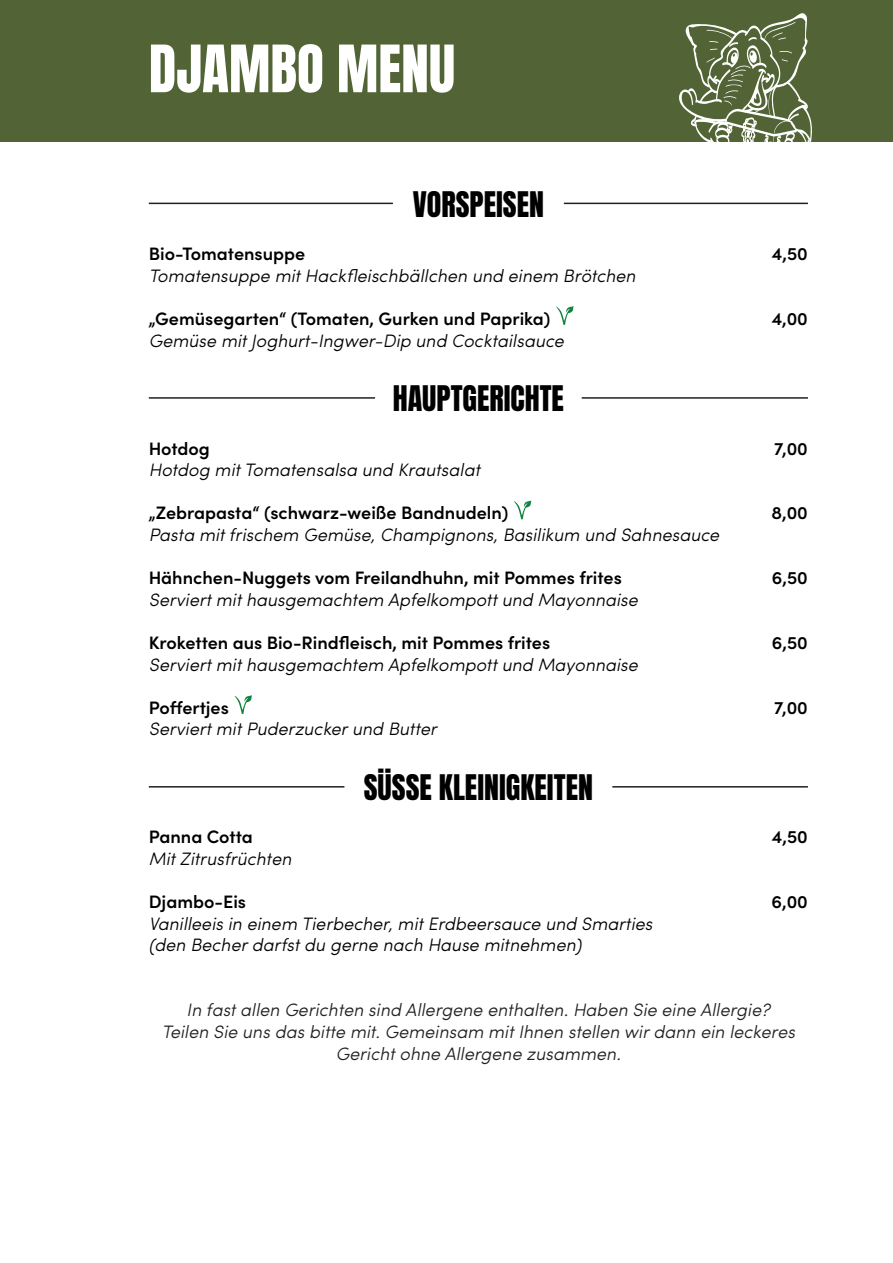
<style>
.page{position:relative;width:893px;height:1263px;background:#fff}
.page>*{position:absolute;margin:0;border:0;box-sizing:border-box;transform-origin:0 0}
.t1{font:55.5px "Anton";color:#fff}
.t2{font:30px "Anton";color:#000001}
.t3{font:italic 300 18px "Sofia Pro";color:#000001}
.t4{font:600 18px "Sofia Pro";color:#000001}
.t5{font:italic 300 18px/21.6px "Sofia Pro";color:#231f20;text-align:center}
</style>
<div class="page">
<div style="left:0;top:0;width:893px;height:141px;background:#526435"></div>
<hr style="left:149px;top:203px;width:244px;height:1px;background:#231f20">
<hr style="left:149px;top:397px;width:226px;height:2px;background:#231f20">
<hr style="left:149px;top:786px;width:195px;height:1px;background:#231f20">
<hr style="left:612px;top:786px;width:196px;height:1px;background:#231f20">
<svg style="left:678px;top:13px;width:135px;height:129px"></svg>
<svg style="left:514px;top:501px;width:17px;height:18px"></svg>
<svg style="left:556px;top:306px;width:18px;height:19px"></svg>
<svg style="left:234px;top:695px;width:18px;height:19px"></svg>
<hr style="left:564px;top:203px;width:244px;height:1px;background:#231f20">
<hr style="left:582px;top:397px;width:226px;height:2px;background:#231f20">
<p class="t1" style="left:149px;top:41px;width:308px">DJAMBO MENU</p>
<p class="t2" style="left:413px;top:189px;width:133px">VORSPEISEN</p>
<p class="t4" style="left:149px;top:240px;width:158px">Bio-Tomatensuppe</p>
<p class="t4" style="left:772px;top:240px;width:38px">4,50</p>
<p class="t3" style="left:149px;top:262px;width:488px">Tomatensuppe mit Hackfleischbällchen und einem Brötchen</p>
<p class="t4" style="left:149px;top:305px;width:403px">„Gemüsegarten“ (Tomaten, Gurken und Paprika)</p>
<p class="t4" style="left:772px;top:305px;width:38px">4,00</p>
<p class="t3" style="left:149px;top:327px;width:417px">Gemüse mit Joghurt-Ingwer-Dip und Cocktailsauce</p>
<p class="t2" style="left:393px;top:383px;width:173px">HAUPTGERICHTE</p>
<p class="t4" style="left:149px;top:435px;width:63px">Hotdog</p>
<p class="t4" style="left:774px;top:435px;width:35px">7,00</p>
<p class="t3" style="left:149px;top:457px;width:333px">Hotdog mit Tomatensalsa und Krautsalat</p>
<p class="t4" style="left:149px;top:499px;width:361px">„Zebrapasta“ (schwarz-weiße Bandnudeln)</p>
<p class="t4" style="left:772px;top:499px;width:38px">8,00</p>
<p class="t3" style="left:149px;top:521px;width:572px">Pasta mit frischem Gemüse, Champignons, Basilikum und Sahnesauce</p>
<p class="t4" style="left:149px;top:564px;width:474px">Hähnchen-Nuggets vom Freilandhuhn, mit Pommes frites</p>
<p class="t4" style="left:772px;top:564px;width:38px">6,50</p>
<p class="t3" style="left:149px;top:586px;width:491px">Serviert mit hausgemachtem Apfelkompott und Mayonnaise</p>
<p class="t4" style="left:149px;top:629px;width:403px">Kroketten aus Bio-Rindfleisch, mit Pommes frites</p>
<p class="t4" style="left:772px;top:629px;width:38px">6,50</p>
<p class="t3" style="left:149px;top:651px;width:491px">Serviert mit hausgemachtem Apfelkompott und Mayonnaise</p>
<p class="t4" style="left:149px;top:694px;width:82px">Poffertjes</p>
<p class="t4" style="left:774px;top:694px;width:35px">7,00</p>
<p class="t3" style="left:149px;top:716px;width:290px">Serviert mit Puderzucker und Butter</p>
<p class="t2" style="left:364px;top:772px;width:231px">SÜSSE KLEINIGKEITEN</p>
<p class="t4" style="left:149px;top:823px;width:105px">Panna Cotta</p>
<p class="t4" style="left:772px;top:823px;width:38px">4,50</p>
<p class="t3" style="left:149px;top:845px;width:144px">Mit Zitrusfrüchten</p>
<p class="t4" style="left:149px;top:888px;width:99px">Djambo-Eis</p>
<p class="t4" style="left:772px;top:888px;width:38px">6,00</p>
<p class="t3" style="left:149px;top:910px;width:505px">Vanilleeis in einem Tierbecher, mit Erdbeersauce und Smarties</p>
<p class="t3" style="left:149px;top:932px;width:434px">(den Becher darfst du gerne nach Hause mitnehmen)</p>
<p class="t5" style="left:187px;top:998px;width:585px">In fast allen Gerichten sind Allergene enthalten. Haben Sie eine Allergie?</p>
<p class="t5" style="left:162px;top:1020px;width:635px">Teilen Sie uns das bitte mit. Gemeinsam mit Ihnen stellen wir dann ein leckeres<br>Gericht ohne Allergene zusammen.</p>
</div>
